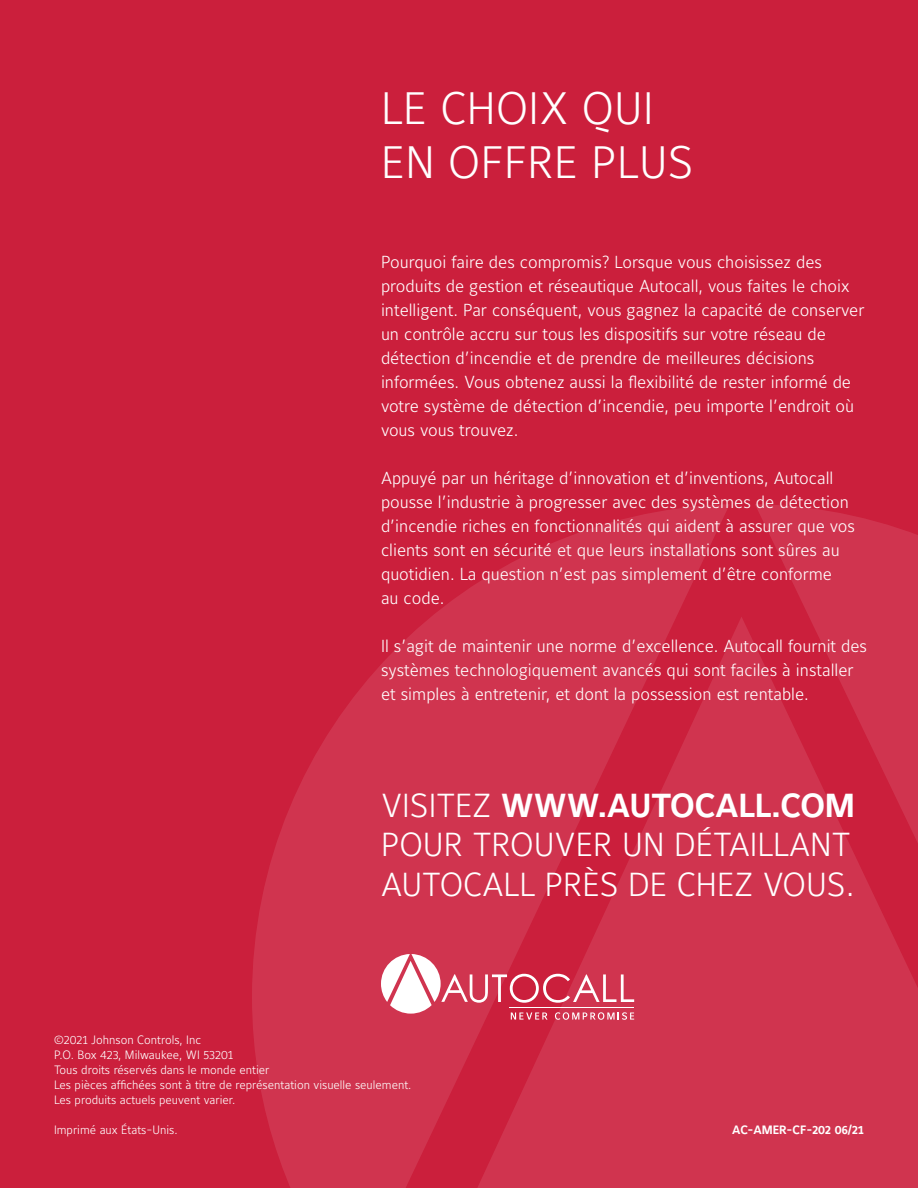
<style>
.page{position:relative;width:918px;height:1188px;background:#cb1f3c}
.page>*{position:absolute;margin:0;border:0;box-sizing:border-box;transform-origin:0 0}
.t1{font:300 45px/54px "Maurea Jci Lf ML";letter-spacing:.01em;color:#fff}
.t2{font:300 33px/39.6px "Maurea Jci Lf ML";color:#fff}
.t3{font:300 17.25px/24px "Maurea Jci Lf ML";color:#fff}
.t4{font:300 12px/15px "Maurea Jci Lf ML";color:#fff}
.t5{font:700 12px "Maurea Jci Lf ML";color:#fff}
.s1{font-weight:700}
</style>
<div class="page">
<svg style="left:755px;top:504px;width:163px;height:113px;fill:#d0344f"></svg>
<svg style="left:252px;top:504px;width:477px;height:684px;fill:#d0344f"></svg>
<svg style="left:402px;top:617px;width:516px;height:571px;fill:#d0344f"></svg>
<svg style="left:381px;top:954px;width:253px;height:66px"></svg>
<hr style="left:510px;top:1007px;width:124px;height:1px;background:#fff">
<h1 class="t1" style="left:381px;top:80px;width:314px">LE CHOIX QUI<br>EN OFFRE PLUS</h1>
<p class="t3" style="left:381px;top:249px;width:485px">Pourquoi faire des compromis? Lorsque vous choisissez des produits de gestion et réseautique Autocall, vous faites le choix intelligent. Par conséquent, vous gagnez la capacité de conserver un contrôle accru sur tous les dispositifs sur votre réseau de détection d’incendie et de prendre de meilleures décisions informées. Vous obtenez aussi la flexibilité de rester informé de votre système de détection d’incendie, peu importe l’endroit où vous vous trouvez.</p>
<p class="t3" style="left:381px;top:465px;width:476px">Appuyé par un héritage d’innovation et d’inventions, Autocall pousse l’industrie à progresser avec des systèmes de détection d’incendie riches en fonctionnalités qui aident à assurer que vos clients sont en sécurité et que leurs installations sont sûres au quotidien. La question n’est pas simplement d’être conforme<br>au code.</p>
<p class="t3" style="left:381px;top:633px;width:488px">Il s’agit de maintenir une norme d’excellence. Autocall fournit des systèmes technologiquement avancés qui sont faciles à installer et simples à entretenir, et dont la possession est rentable.</p>
<h2 class="t2" style="left:381px;top:785px;width:476px">VISITEZ <span class="s1">WWW.AUTOCALL.COM<br></span>POUR TROUVER UN DÉTAILLANT<br>AUTOCALL PRÈS DE CHEZ VOUS.</h2>
<p class="t4" style="left:54px;top:1032px;width:359px">©2021 Johnson Controls, Inc<br>P.O. Box 423, Milwaukee, WI 53201<br>Tous droits réservés dans le monde entier<br>Les pièces affichées sont à titre de représentation visuelle seulement.<br>Les produits actuels peuvent varier.</p>
<p class="t4" style="left:54px;top:1122px;width:125px">Imprimé aux États-Unis.</p>
<p class="t5" style="left:732px;top:1123px;width:133px">AC-AMER-CF-202 06/21</p>
</div>
